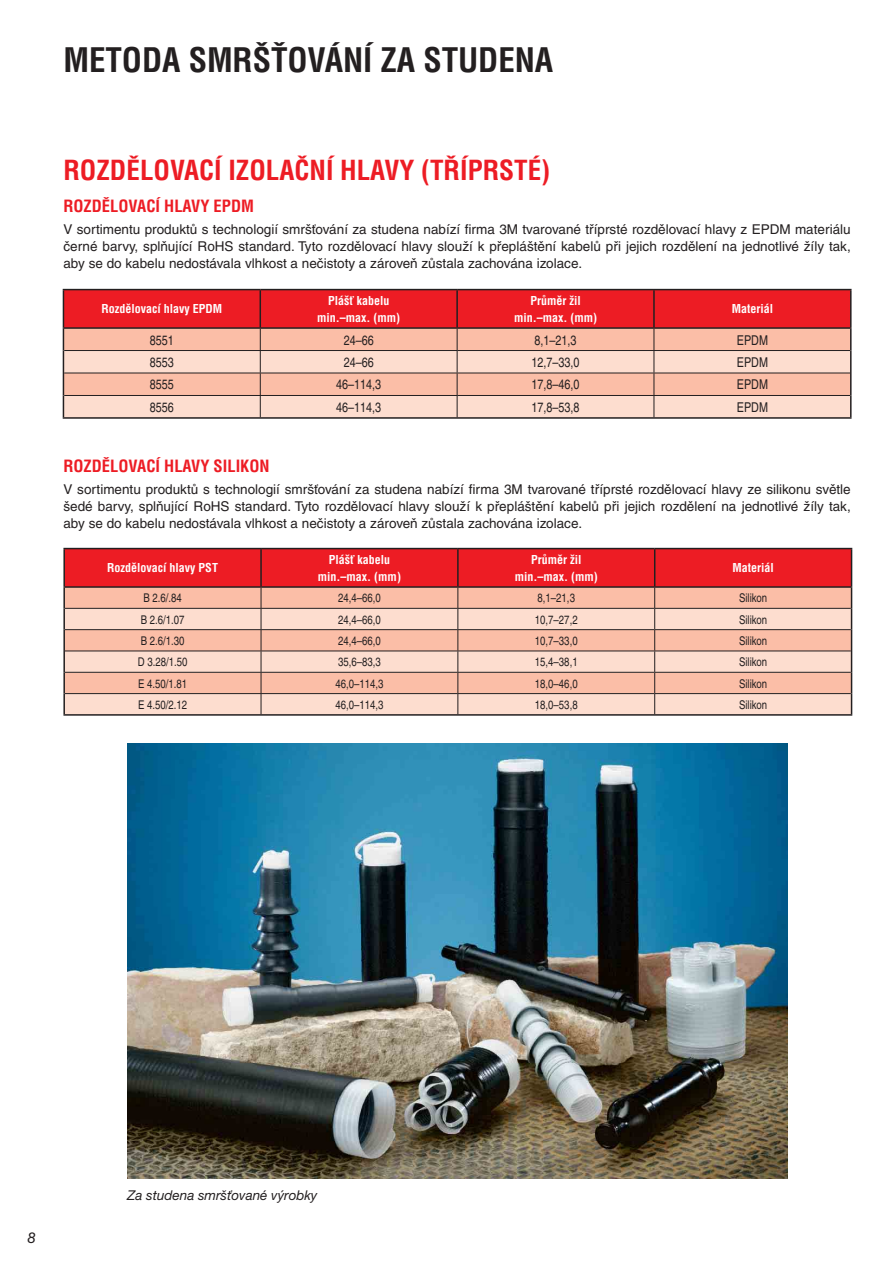
<style>
.page{position:relative;width:893px;height:1263px;background:#fff}
.page>*{position:absolute;margin:0;border:0;box-sizing:border-box;transform-origin:0 0}
.t1{font:700 condensed 33px "Helvetica CE";color:#231f20}
.t2{font:700 condensed 27px "Helvetica CE";color:#ed1c24}
.t3{font:700 condensed 16.5px "Helvetica CE";color:#ed1c24}
.t4{font:italic 15px "Helvetica Neue CE";color:#231f20}
.t5{font:13.5px/17.2px "Helvetica CE";color:#231f20;text-align:justify}
.t6{font:13.5px "Helvetica CE";color:#231f20;scale:.8 1}
.t7{font:italic 13.5px "Helvetica Neue CE";color:#231f20}
.t8{font:12px "Helvetica CE";color:#231f20;scale:.8 1}
.t9{font:700 condensed 12px/17.2px "Helvetica CE";color:#fff;text-align:center}
</style>
<div class="page">
<hr style="left:849px;top:329px;width:2px;height:21px;background:#231f20">
<hr style="left:849px;top:350px;width:2px;height:23px;background:#231f20">
<hr style="left:849px;top:373px;width:2px;height:22px;background:#231f20">
<hr style="left:849px;top:395px;width:2px;height:22px;background:#231f20">
<hr style="left:63px;top:417px;width:788px;height:1px;background:#231f20">
<svg style="left:63px;top:290px;width:787px;height:127px;background:#f0948a"></svg>
<hr style="left:63px;top:289px;width:197px;height:1px;background:#231f20">
<hr style="left:63px;top:290px;width:1px;height:37px;background:#231f20">
<hr style="left:260px;top:289px;width:197px;height:1px;background:#231f20">
<hr style="left:259px;top:290px;width:2px;height:37px;background:#231f20">
<hr style="left:457px;top:289px;width:196px;height:1px;background:#231f20">
<hr style="left:456px;top:290px;width:1px;height:37px;background:#231f20">
<hr style="left:653px;top:289px;width:198px;height:1px;background:#231f20">
<hr style="left:653px;top:290px;width:1px;height:37px;background:#231f20">
<hr style="left:849px;top:290px;width:2px;height:37px;background:#231f20">
<hr style="left:63px;top:327px;width:788px;height:2px;background:#231f20">
<hr style="left:63px;top:587px;width:2px;height:21px;background:#231f20">
<hr style="left:850px;top:587px;width:2px;height:21px;background:#231f20">
<hr style="left:63px;top:608px;width:2px;height:21px;background:#231f20">
<hr style="left:850px;top:608px;width:2px;height:21px;background:#231f20">
<hr style="left:63px;top:629px;width:2px;height:21px;background:#231f20">
<hr style="left:850px;top:629px;width:2px;height:21px;background:#231f20">
<hr style="left:63px;top:650px;width:2px;height:22px;background:#231f20">
<hr style="left:850px;top:650px;width:2px;height:22px;background:#231f20">
<hr style="left:63px;top:672px;width:2px;height:21px;background:#231f20">
<hr style="left:850px;top:672px;width:2px;height:21px;background:#231f20">
<hr style="left:63px;top:693px;width:2px;height:21px;background:#231f20">
<hr style="left:850px;top:693px;width:2px;height:21px;background:#231f20">
<hr style="left:63px;top:714px;width:789px;height:1px;background:#231f20">
<svg style="left:64px;top:549px;width:787px;height:165px;background:#ef9e93"></svg>
<hr style="left:63px;top:547px;width:198px;height:2px;background:#231f20">
<hr style="left:63px;top:549px;width:2px;height:37px;background:#231f20">
<hr style="left:261px;top:547px;width:196px;height:2px;background:#231f20">
<hr style="left:260px;top:549px;width:2px;height:37px;background:#231f20">
<hr style="left:457px;top:547px;width:197px;height:2px;background:#231f20">
<hr style="left:457px;top:549px;width:1px;height:37px;background:#231f20">
<hr style="left:654px;top:547px;width:198px;height:2px;background:#231f20">
<hr style="left:653px;top:549px;width:2px;height:37px;background:#231f20">
<hr style="left:850px;top:549px;width:2px;height:37px;background:#231f20">
<hr style="left:63px;top:586px;width:789px;height:1px;background:#231f20">
<img style="left:127px;top:743px;width:660px;height:435px">
<h1 class="t1" style="left:63px;top:46px;width:491px">METODA SMRŠŤOVÁNÍ ZA STUDENA</h1>
<h2 class="t2" style="left:63px;top:159px;width:488px">ROZDĚLOVACÍ IZOLAČNÍ HLAVY (TŘÍPRSTÉ)</h2>
<p class="t3" style="left:63px;top:199px;width:192px">ROZDĚLOVACÍ HLAVY EPDM</p>
<p class="t5" style="left:63px;top:221px;width:788px">V sortimentu produktů s technologií smršťování za studena nabízí firma 3M tvarované tříprsté rozdělovací hlavy z EPDM materiálu černé barvy, splňující RoHS standard. Tyto rozdělovací hlavy slouží k přepláštění kabelů při jejich rozdělení na jednotlivé žíly tak, aby se do kabelu nedostávala vlhkost a nečistoty a zároveň zůstala zachována izolace.</p>
<p class="t9" style="left:101px;top:301px;width:122px">Rozdělovací hlavy EPDM</p>
<p class="t9" style="left:317px;top:292px;width:84px">Plášť kabelu min.–max. (mm)</p>
<p class="t9" style="left:514px;top:292px;width:84px">Průměr žil min.–max. (mm)</p>
<p class="t9" style="left:731px;top:301px;width:43px">Materiál</p>
<p class="t6" style="left:150px;top:334px;width:32px">8551</p>
<p class="t6" style="left:343px;top:334px;width:39px">24–66</p>
<p class="t6" style="left:534px;top:334px;width:54px">8,1–21,3</p>
<p class="t6" style="left:736px;top:334px;width:41px">EPDM</p>
<p class="t6" style="left:150px;top:357px;width:32px">8553</p>
<p class="t6" style="left:343px;top:357px;width:39px">24–66</p>
<p class="t6" style="left:531px;top:357px;width:62px">12,7–33,0</p>
<p class="t6" style="left:736px;top:357px;width:41px">EPDM</p>
<p class="t6" style="left:150px;top:379px;width:32px">8555</p>
<p class="t6" style="left:336px;top:379px;width:58px">46–114,3</p>
<p class="t6" style="left:531px;top:379px;width:62px">17,8–46,0</p>
<p class="t6" style="left:736px;top:379px;width:41px">EPDM</p>
<p class="t6" style="left:150px;top:402px;width:32px">8556</p>
<p class="t6" style="left:336px;top:402px;width:58px">46–114,3</p>
<p class="t6" style="left:531px;top:402px;width:62px">17,8–53,8</p>
<p class="t6" style="left:736px;top:402px;width:41px">EPDM</p>
<p class="t3" style="left:63px;top:459px;width:208px">ROZDĚLOVACÍ HLAVY SILIKON</p>
<p class="t5" style="left:63px;top:481px;width:788px">V sortimentu produktů s technologií smršťování za studena nabízí firma 3M tvarované tříprsté rozdělovací hlavy ze silikonu světle šedé barvy, splňující RoHS standard. Tyto rozdělovací hlavy slouží k přepláštění kabelů při jejich rozdělení na jednotlivé žíly tak, aby se do kabelu nedostávala vlhkost a nečistoty a zároveň zůstala zachována izolace.</p>
<p class="t9" style="left:107px;top:560px;width:112px">Rozdělovací hlavy PST</p>
<p class="t9" style="left:318px;top:551px;width:84px">Plášť kabelu min.–max. (mm)</p>
<p class="t9" style="left:514px;top:551px;width:84px">Průměr žil min.–max. (mm)</p>
<p class="t9" style="left:732px;top:560px;width:43px">Materiál</p>
<p class="t8" style="left:143px;top:593px;width:50px">B 2.6/.84</p>
<p class="t8" style="left:338px;top:593px;width:55px">24,4–66,0</p>
<p class="t8" style="left:537px;top:593px;width:48px">8,1–21,3</p>
<p class="t8" style="left:738px;top:593px;width:37px">Silikon</p>
<p class="t8" style="left:141px;top:614px;width:56px">B 2.6/1.07</p>
<p class="t8" style="left:338px;top:614px;width:55px">24,4–66,0</p>
<p class="t8" style="left:534px;top:614px;width:55px">10,7–27,2</p>
<p class="t8" style="left:738px;top:614px;width:37px">Silikon</p>
<p class="t8" style="left:141px;top:636px;width:56px">B 2.6/1.30</p>
<p class="t8" style="left:338px;top:636px;width:55px">24,4–66,0</p>
<p class="t8" style="left:534px;top:636px;width:55px">10,7–33,0</p>
<p class="t8" style="left:738px;top:636px;width:37px">Silikon</p>
<p class="t8" style="left:138px;top:657px;width:64px">D 3.28/1.50</p>
<p class="t8" style="left:338px;top:657px;width:55px">35,6–83,3</p>
<p class="t8" style="left:534px;top:657px;width:55px">15,4–38,1</p>
<p class="t8" style="left:738px;top:657px;width:37px">Silikon</p>
<p class="t8" style="left:138px;top:678px;width:63px">E 4.50/1.81</p>
<p class="t8" style="left:335px;top:678px;width:62px">46,0–114,3</p>
<p class="t8" style="left:534px;top:678px;width:55px">18,0–46,0</p>
<p class="t8" style="left:738px;top:678px;width:37px">Silikon</p>
<p class="t8" style="left:138px;top:699px;width:63px">E 4.50/2.12</p>
<p class="t8" style="left:335px;top:699px;width:62px">46,0–114,3</p>
<p class="t8" style="left:534px;top:699px;width:55px">18,0–53,8</p>
<p class="t8" style="left:738px;top:699px;width:37px">Silikon</p>
<p class="t4" style="left:27px;top:1231px;width:10px">8</p>
<p class="t7" style="left:127px;top:1189px;width:191px">Za studena smršťované výrobky</p>
</div>
